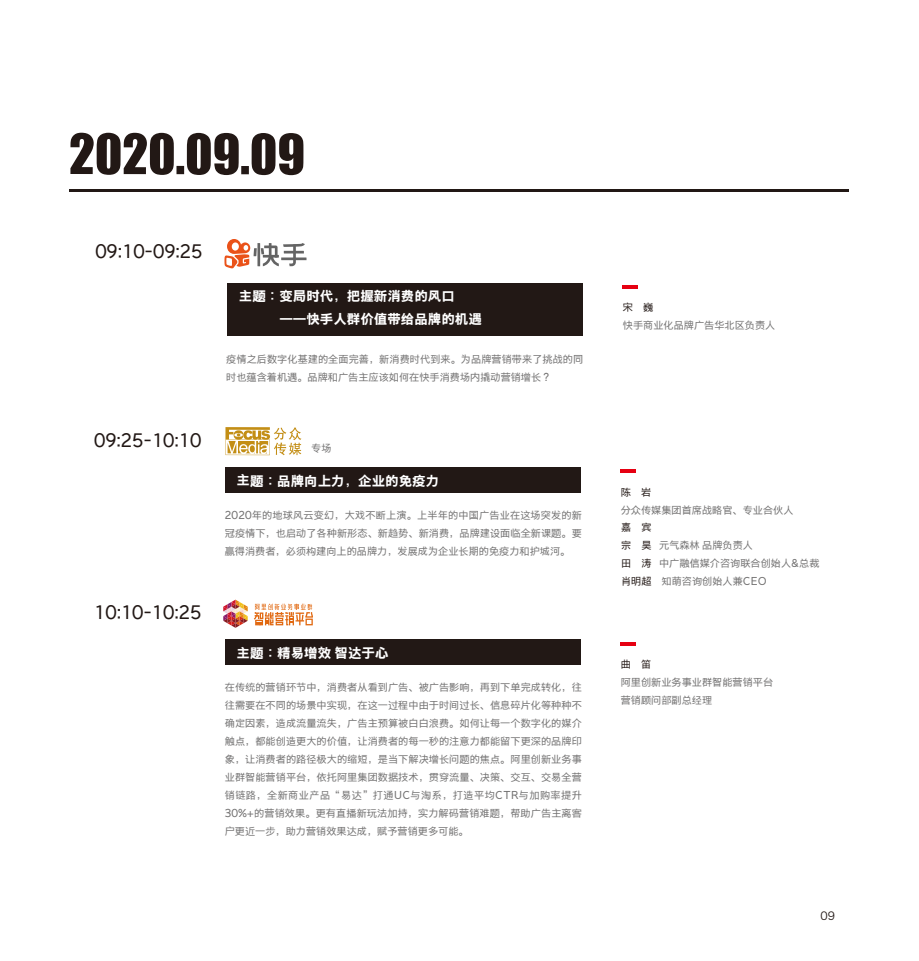
<style>
.page{position:relative;width:919px;height:961px;background:#fff}
.page>*{position:absolute;margin:0;border:0;box-sizing:border-box;transform-origin:0 0}
.t1{font:51.3px "Impact";color:#221815}
.t2{font:17.25px "LEXISFONT Hei GB M";color:#221815}
.t3{font:13.5px/23.1px "LEXISFONT Hei GB H";color:#fff}
.t4{font:11.1px "Hiragino Sans GB W3";color:#221815}
.t5{font:10.2px/18px "LEXISFONT Hei GB M";color:#727171}
.t6{font:10.2px "LEXISFONT Hei GB M";color:#221815}
.s1{color:#221815}
</style>
<div class="page">
<div style="left:227px;top:283px;width:355px;height:52px;background:#221815"></div>
<hr style="left:622px;top:285px;width:16px;height:4px;background:#e60012">
<hr style="left:69px;top:189px;width:780px;height:3px;background:#221815">
<svg style="left:224px;top:239px;width:82px;height:30px"></svg>
<div style="left:225px;top:467px;width:355px;height:25px;background:#221815"></div>
<hr style="left:620px;top:470px;width:15px;height:3px;background:#e60012">
<svg style="left:225px;top:427px;width:76px;height:28px"></svg>
<div style="left:225px;top:640px;width:355px;height:25px;background:#221815"></div>
<hr style="left:620px;top:642px;width:15px;height:4px;background:#e60012">
<svg style="left:223px;top:600px;width:25px;height:28px"></svg>
<svg style="left:254px;top:604px;width:59px;height:21px"></svg>
<h1 class="t1" style="left:69px;top:114px;width:238px">2020.09.09</h1>
<h2 class="t2" style="left:95px;top:242px;width:109px">09:10-09:25</h2>
<h2 class="t2" style="left:94px;top:431px;width:109px">09:25-10:10</h2>
<h2 class="t2" style="left:94px;top:603px;width:109px">10:10-10:25</h2>
<h3 class="t3" style="left:279px;top:285px;width:204px;text-indent:-40px">主题：变局时代，把握新消费的风口——快手人群价值带给品牌的机遇</h3>
<p class="t5" style="left:226px;top:350px;width:358px">疫情之后数字化基建的全面完善，新消费时代到来。为品牌营销带来了挑战的同时也蕴含着机遇。品牌和广告主应该如何在快手消费场内撬动营销增长？</p>
<p class="t5" style="left:311px;top:439px;width:22px">专场</p>
<h3 class="t3" style="left:237px;top:469px;width:204px">主题：品牌向上力，企业的免疫力</h3>
<p class="t5" style="left:225px;top:506px;width:359px;text-align:justify">2020年的地球风云变幻，大戏不断上演。上半年的中国广告业在这场突发的新冠疫情下，也启动了各种新形态、新趋势、新消费，品牌建设面临全新课题。要赢得消费者，必须构建向上的品牌力，发展成为企业长期的免疫力和护城河。</p>
<h3 class="t3" style="left:237px;top:642px;width:153px">主题：精易增效 智达于心</h3>
<p class="t5" style="left:225px;top:679px;width:358px;text-align:justify">在传统的营销环节中，消费者从看到广告、被广告影响，再到下单完成转化，往往需要在不同的场景中实现，在这一过程中由于时间过长、信息碎片化等种种不确定因素，造成流量流失，广告主预算被白白浪费。如何让每一个数字化的媒介触点，都能创造更大的价值，让消费者的每一秒的注意力都能留下更深的品牌印象，让消费者的路径极大的缩短，是当下解决增长问题的焦点。阿里创新业务事业群智能营销平台，依托阿里集团数据技术，贯穿流量、决策、交互、交易全营销链路，全新商业产品“易达”打通UC与淘系，打造平均CTR与加购率提升30%+的营销效果。更有直播新玩法加持，实力解码营销难题，帮助广告主离客户更近一步，助力营销效果达成，赋予营销更多可能。</p>
<p class="t6" style="left:623px;top:301px;width:32px">宋 巍</p>
<p class="t5" style="left:623px;top:316px;width:154px">快手商业化品牌广告华北区负责人</p>
<p class="t6" style="left:620px;top:486px;width:32px">陈 岩</p>
<p class="t5" style="left:620px;top:501px;width:174px">分众传媒集团首席战略官、专业合伙人</p>
<p class="t5" style="left:621px;top:519px;width:200px"><span class="s1">嘉 宾<br>宗 昊</span> 元气森林 品牌负责人<br><span class="s1">田 涛</span> 中广融信媒介咨询联合创始人&amp;总裁<span class="s1">肖明超</span> 知萌咨询创始人兼CEO</p>
<p class="t6" style="left:620px;top:658px;width:32px">曲 笛</p>
<p class="t5" style="left:620px;top:673px;width:154px">阿里创新业务事业群智能营销平台营销顾问部副总经理</p>
<p class="t4" style="left:820px;top:909px;width:16px">09</p>
</div>
